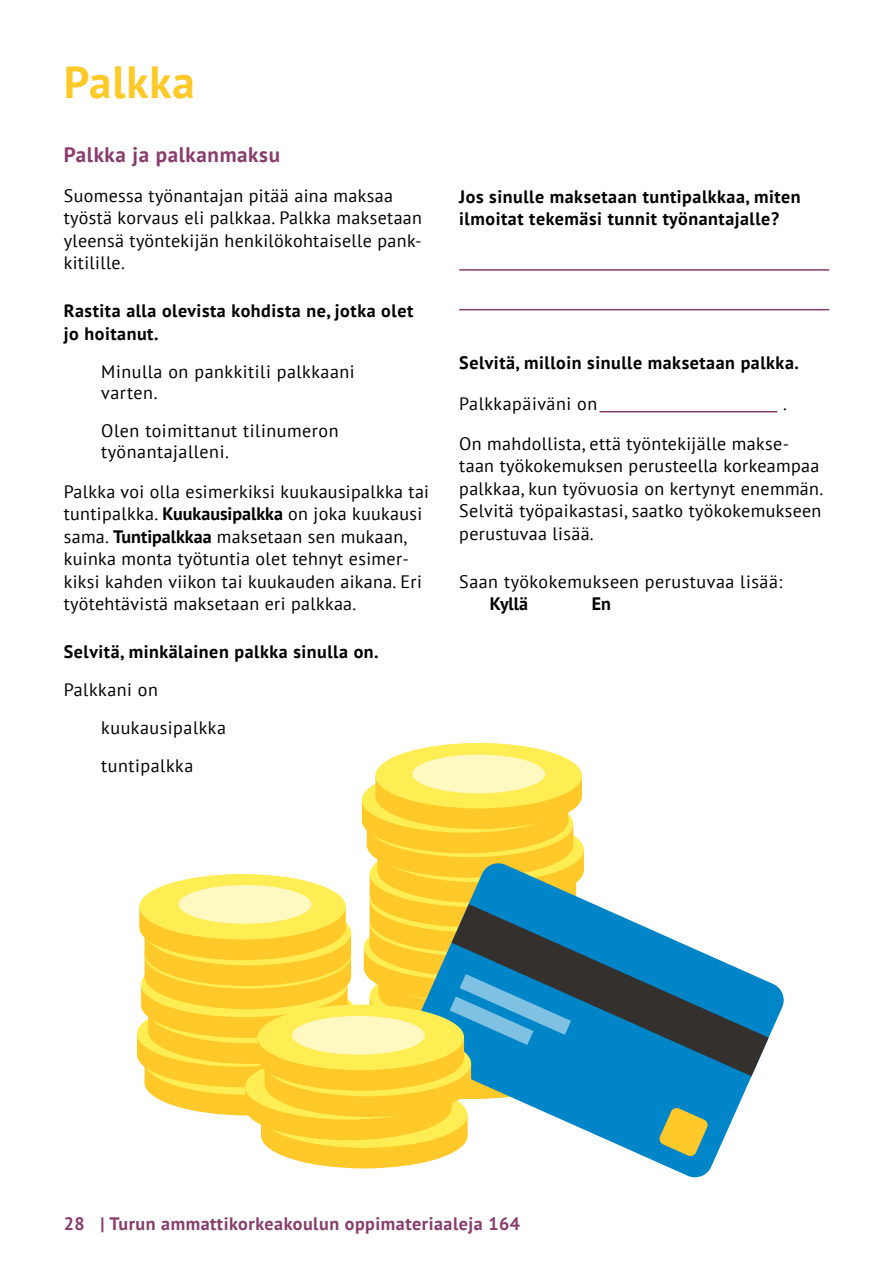
<style>
.page{position:relative;width:893px;height:1263px;background:#fff}
.page>*{position:absolute;margin:0;border:0;box-sizing:border-box;transform-origin:0 0}
.t1{font:700 45px "PT Sans";letter-spacing:.02em;color:#ffc92a}
.t2{font:700 21px "PT Sans";letter-spacing:.03em;color:#883d6c}
.t3{font:18px/22.5px "PT Sans";letter-spacing:.02em;color:#000}
.t4{font:700 18px/22.5px "PT Sans";letter-spacing:.03em;color:#000}
.t5{font:700 18px "PT Sans";letter-spacing:.03em;color:#883d6c}
.s1{font-weight:700}
</style>
<div class="page">
<hr style="left:600px;top:411px;width:177px;height:1px;background:#883d6c">
<hr style="left:459px;top:269px;width:370px;height:2px;background:#883d6c">
<hr style="left:459px;top:309px;width:370px;height:1px;background:#883d6c">
<div style="left:375px;top:743px;width:207px;height:65px;background:#ffee53;border-radius:50%"></div>
<div style="left:412px;top:754px;width:133px;height:39px;background:#fff8c1;border-radius:50%"></div>
<svg style="left:407px;top:900px;width:377px;height:278px"></svg>
<svg style="left:585px;top:904px;width:184px;height:172px;fill:#0085c8"></svg>
<svg style="left:659px;top:1107px;width:49px;height:50px;background:#9dae66"></svg>
<div style="left:261px;top:1103px;width:207px;height:65px;background:#ffc92a;border-radius:50%"></div>
<svg style="left:137px;top:776px;width:448px;height:375px"></svg>
<div style="left:258px;top:1004px;width:206px;height:66px;background:#ffee53;border-radius:50%"></div>
<div style="left:292px;top:1016px;width:133px;height:39px;background:#fff8c1;border-radius:50%"></div>
<h1 class="t1" style="left:64px;top:52px;width:132px">Palkka</h1>
<p class="t2" style="left:64px;top:141px;width:218px">Palkka ja palkanmaksu</p>
<p class="t3" style="left:64px;top:184px;width:360px">Suomessa työnantajan pitää aina maksaa työstä korvaus eli palkkaa. Palkka maksetaan yleensä työntekijän henkilökohtaiselle pank&shy;kitilille.</p>
<p class="t4" style="left:64px;top:300px;width:351px">Rastita alla olevista kohdista ne, jotka olet jo hoitanut.</p>
<p class="t3" style="left:101px;top:361px;width:255px;line-height:21px">Minulla on pankkitili palkkaani varten.</p>
<p class="t3" style="left:101px;top:420px;width:239px;line-height:21px">Olen toimittanut tilinumeron työnantajalleni.</p>
<p class="t3" style="left:64px;top:480px;width:367px">Palkka voi olla esimerkiksi kuukausipalkka tai tuntipalkka. <span class="s1">Kuukausipalkka</span> on joka kuukausi sama. <span class="s1">Tuntipalkkaa</span> maksetaan sen mukaan, kuinka monta työtuntia olet tehnyt esimer&shy;kiksi kahden viikon tai kuukauden aikana. Eri työtehtävistä maksetaan eri palkkaa.</p>
<p class="t4" style="left:64px;top:640px;width:315px">Selvitä, minkälainen palkka sinulla on.</p>
<p class="t3" style="left:101px;top:670px;width:126px;line-height:38px;text-indent:-37px">Palkkani on kuukausipalkka tuntipalkka</p>
<p class="t4" style="left:459px;top:185px;width:343px">Jos sinulle maksetaan tuntipalkkaa, miten ilmoitat tekemäsi tunnit työnantajalle?</p>
<p class="t4" style="left:459px;top:351px;width:340px">Selvitä, milloin sinulle maksetaan palkka.</p>
<p class="t3" style="left:459px;top:392px;width:139px">Palkkapäiväni on</p>
<p class="t3" style="left:459px;top:384px;width:331px;line-height:39.5px;text-align:right">.<br>On mahdollista, että työntekijälle makse-</p>
<p class="t3" style="left:459px;top:454px;width:366px">taan työkokemuksen perusteella korkeampaa palkkaa, kun työvuosia on kertynyt enemmän.<br>Selvitä työpaikastasi, saatko työkokemukseen perustuvaa lisää.</p>
<p class="t3" style="left:459px;top:570px;width:325px">Saan työkokemukseen perustuvaa lisää:</p>
<p class="t4" style="left:490px;top:592px;width:40px">Kyllä</p>
<p class="t4" style="left:592px;top:592px;width:21px">En</p>
<p class="t5" style="left:64px;top:1211px;width:458px">28 | Turun ammattikorkeakoulun oppimateriaaleja 164</p>
</div>
